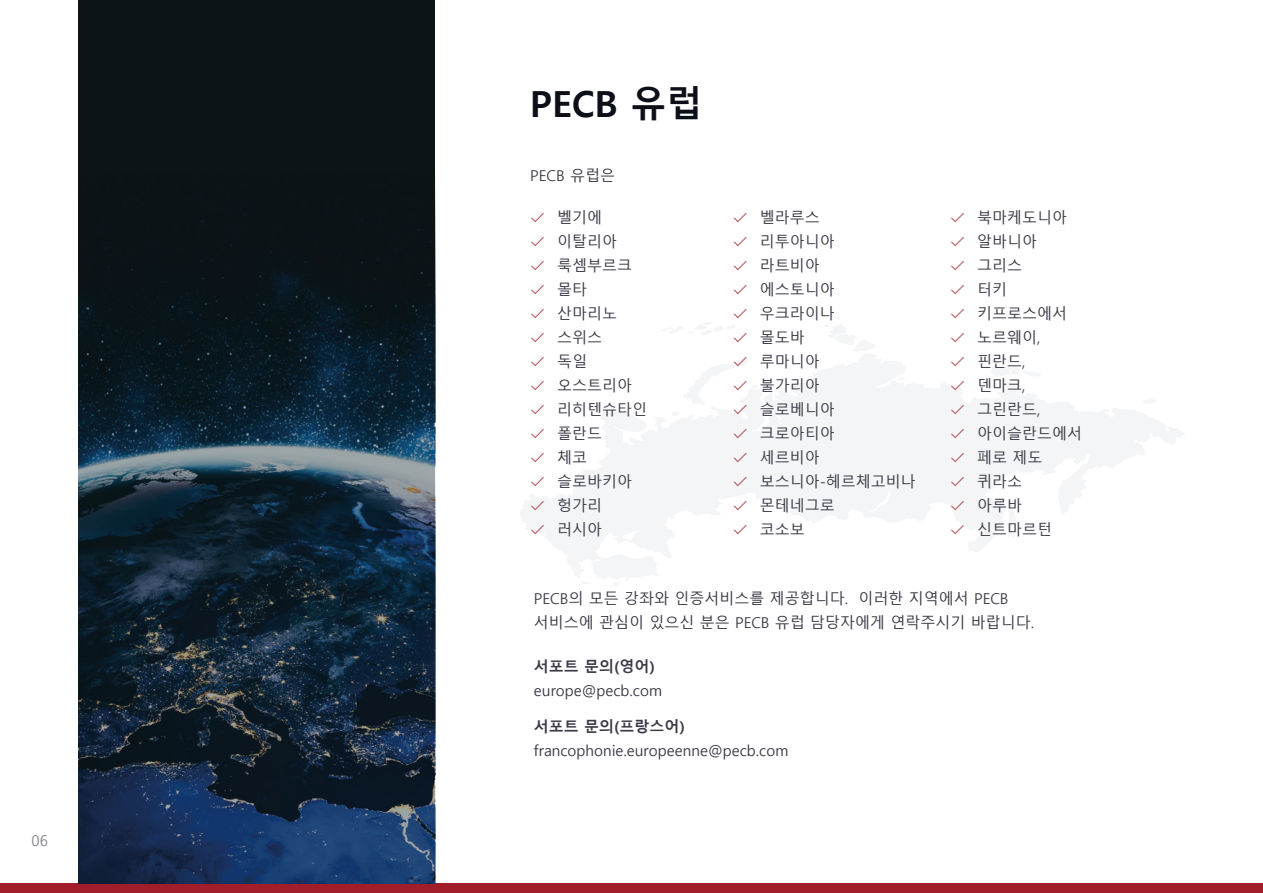
<style>
.page{position:relative;width:1263px;height:893px;background:#fff}
.page>*{position:absolute;margin:0;border:0;box-sizing:border-box;transform-origin:0 0}
.t1{font:700 36px "Malgun Gothic";color:#0c0f17}
.t2{font:15px/24px "Malgun Gothic";color:#3b3a47}
.t3{font:700 15px "Malgun Gothic";color:#3b3a47}
.t4{font:15px "Malgun Gothic";color:#86858d}
.s1{font-family:"la solid 900";color:#b44a53}
</style>
<div class="page">
<div style="left:0;top:884px;width:1263px;height:9px;background:#a21d2a"></div>
<svg style="left:599px;top:322px;width:585px;height:236px"></svg>
<svg style="left:520px;top:469px;width:138px;height:116px"></svg>
<div style="left:78px;top:0;width:357px;height:884px;background:#0c1417"></div>
<img style="left:78px;top:219px;width:357px;height:665px">
<p class="t4" style="left:31px;top:832px;width:18px">06</p>
<h1 class="t1" style="left:530px;top:83px;width:174px">PECB 유럽</h1>
<p class="t2" style="left:530px;top:164px;width:86px">PECB 유럽은</p>
<p class="t2" style="left:530px;top:206px;width:118px"><span class="s1">â</span> 벨기에<br><span class="s1">â</span> 이탈리아<br><span class="s1">â</span> 룩셈부르크 <span class="s1">â</span> 몰타<br><span class="s1">â</span> 산마리노<br><span class="s1">â</span> 스위스<br><span class="s1">â</span> 독일<br><span class="s1">â</span> 오스트리아 <span class="s1">â</span> 리히텐슈타인 <span class="s1">â</span> 폴란드<br><span class="s1">â</span> 체코<br><span class="s1">â</span> 슬로바키아 <span class="s1">â</span> 헝가리<br><span class="s1">â</span> 러시아</p>
<p class="t2" style="left:733px;top:206px;width:185px"><span class="s1">â</span> 벨라루스<br><span class="s1">â</span> 리투아니아<br><span class="s1">â</span> 라트비아<br><span class="s1">â</span> 에스토니아<br><span class="s1">â</span> 우크라이나<br><span class="s1">â</span> 몰도바<br><span class="s1">â</span> 루마니아<br><span class="s1">â</span> 불가리아<br><span class="s1">â</span> 슬로베니아<br><span class="s1">â</span> 크로아티아<br><span class="s1">â</span> 세르비아<br><span class="s1">â</span> 보스니아-헤르체고비나 <span class="s1">â</span> 몬테네그로<br><span class="s1">â</span> 코소보</p>
<p class="t2" style="left:950px;top:206px;width:133px"><span class="s1">â</span> 북마케도니아 <span class="s1">â</span> 알바니아<br><span class="s1">â</span> 그리스<br><span class="s1">â</span> 터키<br><span class="s1">â</span> 키프로스에서 <span class="s1">â</span> 노르웨이,<br><span class="s1">â</span> 핀란드,<br><span class="s1">â</span> 덴마크,<br><span class="s1">â</span> 그린란드,<br><span class="s1">â</span> 아이슬란드에서 <span class="s1">â</span> 페로 제도<br><span class="s1">â</span> 퀴라소<br><span class="s1">â</span> 아루바<br><span class="s1">â</span> 신트마르턴</p>
<p class="t2" style="left:534px;top:586px;width:502px">PECB의 모든 강좌와 인증서비스를 제공합니다. 이러한 지역에서 PECB 서비스에 관심이 있으신 분은 PECB 유럽 담당자에게 연락주시기 바랍니다.</p>
<p class="t3" style="left:534px;top:657px;width:123px">서포트 문의(영어)</p>
<p class="t2" style="left:534px;top:679px;width:130px">europe@pecb.com</p>
<p class="t3" style="left:534px;top:717px;width:153px">서포트 문의(프랑스어)</p>
<p class="t2" style="left:534px;top:739px;width:256px">francophonie.europeenne@pecb.com</p>
</div>
